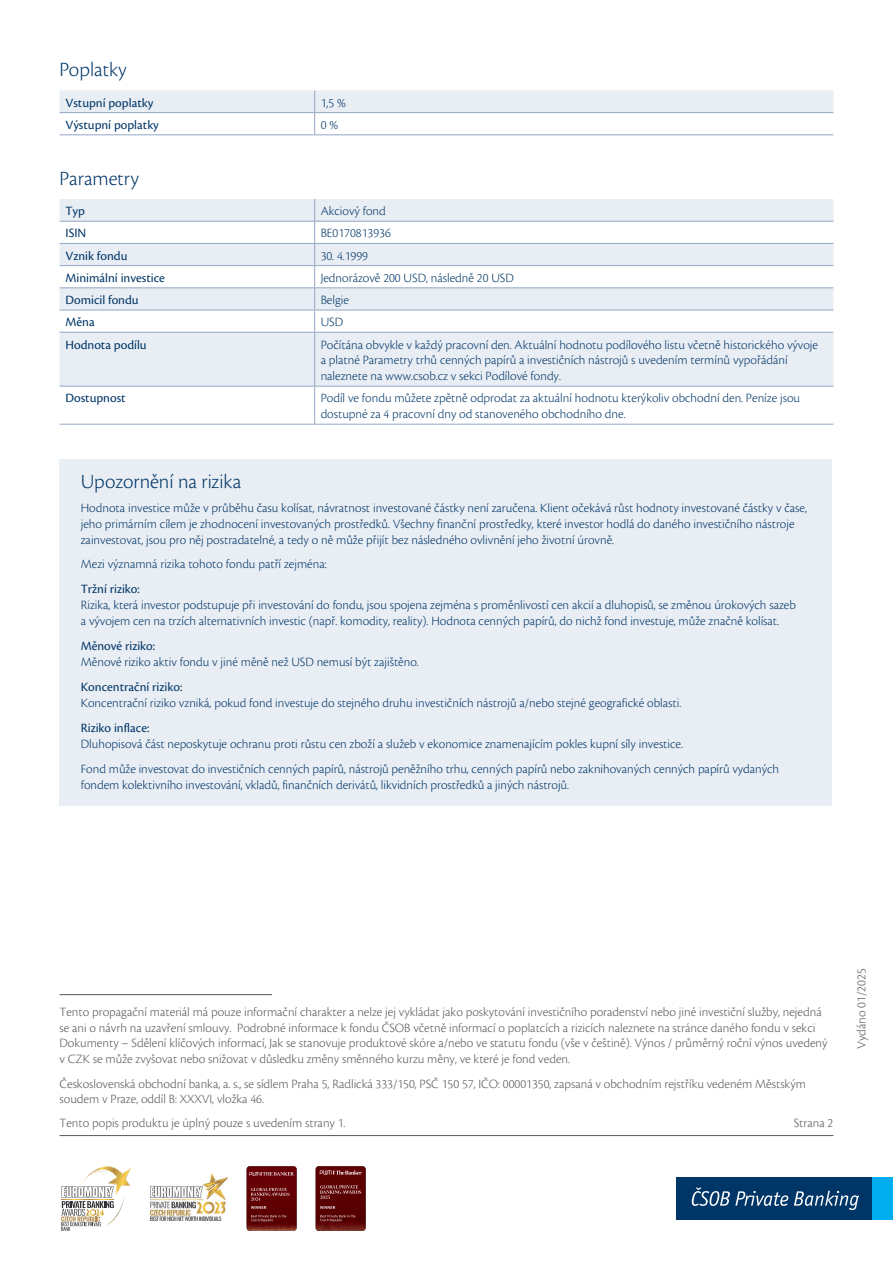
<style>
.page{position:relative;width:893px;height:1263px;background:#fff}
.page>*{position:absolute;margin:0;border:0;box-sizing:border-box;transform-origin:0 0}
.Nadpis{font:300 21px "Cronos Pro";letter-spacing:-.005em;color:#003667}
.normal_text_modry_do{font:300 13.2px/15.9px "Cronos Pro";color:#003667}
.normal_text{font:300 13.2px/15.9px "Cronos Pro";color:#57585a}
.normal_text_modry_do-2{font:13.2px "Cronos Pro";color:#003667}
.podnadpis_2_modry_do{font:13.2px "Cronos Pro";color:#003667}
</style>
<div class="page">
<hr style="left:60px;top:1135px;width:773px;height:1px;background:#57585a">
<div style="left:677px;top:1177px;width:195px;height:43px;background:#003667"></div>
<svg style="left:692px;top:1187px;width:96px;height:19px"></svg>
<svg style="left:794px;top:1190px;width:65px;height:20px"></svg>
<div style="left:872px;top:1177px;width:21px;height:43px;background:#00aeef"></div>
<svg style="left:61px;top:1166px;width:70px;height:65px"></svg>
<img style="left:150px;top:1173px;width:77px;height:47px">
<img style="left:316px;top:1166px;width:50px;height:65px">
<svg style="left:320px;top:1166px;width:42px;height:8px"></svg>
<svg style="left:320px;top:1181px;width:41px;height:41px"></svg>
<img style="left:247px;top:1166px;width:50px;height:65px">
<svg style="left:251px;top:1188px;width:38px;height:34px"></svg>
<svg style="left:249px;top:1172px;width:45px;height:3px"></svg>
<hr style="left:60px;top:134px;width:255px;height:1px;background:#94a7c5">
<hr style="left:315px;top:134px;width:518px;height:1px;background:#94a7c5">
<svg style="left:60px;top:90px;width:773px;height:44px"></svg>
<hr style="left:60px;top:112px;width:255px;height:1px;background:#94a7c5">
<hr style="left:315px;top:112px;width:518px;height:1px;background:#94a7c5">
<svg style="left:60px;top:199px;width:773px;height:187px;fill:#e9edf4"></svg>
<hr style="left:60px;top:243px;width:255px;height:1px;background:#94a7c5">
<hr style="left:315px;top:243px;width:518px;height:1px;background:#94a7c5">
<hr style="left:60px;top:265px;width:255px;height:1px;background:#94a7c5">
<hr style="left:315px;top:265px;width:518px;height:1px;background:#94a7c5">
<hr style="left:60px;top:221px;width:255px;height:1px;background:#94a7c5">
<hr style="left:315px;top:221px;width:518px;height:1px;background:#94a7c5">
<hr style="left:60px;top:287px;width:255px;height:1px;background:#94a7c5">
<hr style="left:315px;top:287px;width:518px;height:1px;background:#94a7c5">
<hr style="left:314px;top:333px;width:1px;height:53px;background:#94a7c5">
<hr style="left:60px;top:310px;width:255px;height:1px;background:#94a7c5">
<hr style="left:315px;top:310px;width:518px;height:1px;background:#94a7c5">
<svg style="left:314px;top:199px;width:1px;height:133px"></svg>
<hr style="left:60px;top:332px;width:255px;height:1px;background:#94a7c5">
<hr style="left:315px;top:332px;width:518px;height:1px;background:#94a7c5">
<hr style="left:60px;top:386px;width:255px;height:1px;background:#94a7c5">
<hr style="left:315px;top:386px;width:518px;height:1px;background:#94a7c5">
<hr style="left:314px;top:386px;width:1px;height:38px;background:#94a7c5">
<hr style="left:60px;top:424px;width:255px;height:1px;background:#94a7c5">
<hr style="left:315px;top:424px;width:518px;height:1px;background:#94a7c5">
<div style="left:60px;top:459px;width:772px;height:347px;background:#e9edf4"></div>
<hr style="left:60px;top:994px;width:212px;height:1px;background:#57585a">
<p class="Nadpis" style="left:60px;top:57px;width:69px">Poplatky</p>
<p class="normal_text_modry_do-2" style="left:66px;top:95px;width:89px">Vstupní poplatky</p>
<p class="normal_text_modry_do" style="left:321px;top:95px;width:27px">1,5 %</p>
<p class="normal_text_modry_do-2" style="left:66px;top:117px;width:95px">Výstupní poplatky</p>
<p class="normal_text_modry_do" style="left:321px;top:117px;width:19px">0 %</p>
<p class="Nadpis" style="left:60px;top:166px;width:81px">Parametry</p>
<p class="normal_text_modry_do-2" style="left:66px;top:204px;width:21px">Typ</p>
<p class="normal_text_modry_do" style="left:321px;top:203px;width:67px">Akciový fond</p>
<p class="normal_text_modry_do-2" style="left:66px;top:226px;width:22px">ISIN</p>
<p class="normal_text_modry_do" style="left:321px;top:225px;width:72px">BE0170813936</p>
<p class="normal_text_modry_do-2" style="left:66px;top:248px;width:63px">Vznik fondu</p>
<p class="normal_text_modry_do" style="left:321px;top:248px;width:49px">30. 4.1999</p>
<p class="normal_text_modry_do-2" style="left:66px;top:270px;width:101px">Minimální investice</p>
<p class="normal_text_modry_do" style="left:321px;top:270px;width:195px">Jednorázově 200 USD, následně 20 USD</p>
<p class="normal_text_modry_do-2" style="left:66px;top:292px;width:75px">Domicil fondu</p>
<p class="normal_text_modry_do" style="left:321px;top:292px;width:30px">Belgie</p>
<p class="normal_text_modry_do-2" style="left:66px;top:315px;width:31px">Měna</p>
<p class="normal_text_modry_do" style="left:321px;top:314px;width:24px">USD</p>
<p class="normal_text_modry_do-2" style="left:66px;top:337px;width:83px">Hodnota podílu</p>
<p class="normal_text_modry_do" style="left:321px;top:336px;width:499px">Počítána obvykle v každý pracovní den. Aktuální hodnotu podílového listu včetně historického vývoje a platné Parametry trhů cenných papírů a investičních nástrojů s uvedením termínů vypořádání naleznete na www.csob.cz v sekci Podílové fondy.</p>
<p class="normal_text_modry_do-2" style="left:66px;top:391px;width:62px">Dostupnost</p>
<p class="normal_text_modry_do" style="left:321px;top:390px;width:481px">Podíl ve fondu můžete zpětně odprodat za aktuální hodnotu kterýkoliv obchodní den. Peníze jsou dostupné za 4 pracovní dny od stanoveného obchodního dne.</p>
<p class="Nadpis" style="left:81px;top:469px;width:162px">Upozornění na rizika</p>
<p class="normal_text_modry_do" style="left:81px;top:500px;width:728px">Hodnota investice může v průběhu času kolísat, návratnost investované částky není zaručena. Klient očekává růst hodnoty investované částky v čase, jeho primárním cílem je zhodnocení investovaných prostředků. Všechny finanční prostředky, které investor hodlá do daného investičního nástroje zainvestovat, jsou pro něj postradatelné, a tedy o ně může přijít bez následného ovlivnění jeho životní úrovně.</p>
<p class="normal_text_modry_do" style="left:81px;top:556px;width:247px">Mezi významná rizika tohoto fondu patří zejména:</p>
<p class="podnadpis_2_modry_do" style="left:81px;top:581px;width:61px">Tržní riziko:</p>
<p class="normal_text_modry_do" style="left:81px;top:597px;width:717px">Rizika, která investor podstupuje při investování do fondu, jsou spojena zejména s proměnlivostí cen akcií a dluhopisů, se změnou úrokových sazeb a vývojem cen na trzích alternativních investic (např. komodity, reality). Hodnota cenných papírů, do nichž fond investuje, může značně kolísat.</p>
<p class="podnadpis_2_modry_do" style="left:81px;top:638px;width:76px">Měnové riziko:</p>
<p class="normal_text_modry_do" style="left:81px;top:654px;width:340px">Měnové riziko aktiv fondu v jiné měně než USD nemusí být zajištěno.</p>
<p class="podnadpis_2_modry_do" style="left:81px;top:679px;width:103px">Koncentrační riziko:</p>
<p class="normal_text_modry_do" style="left:81px;top:695px;width:602px">Koncentrační riziko vzniká, pokud fond investuje do stejného druhu investičních nástrojů a/nebo stejné geografické oblasti.</p>
<p class="normal_text_modry_do-2" style="left:81px;top:720px;width:70px">Riziko inflace:</p>
<p class="normal_text_modry_do" style="left:81px;top:736px;width:604px">Dluhopisová část neposkytuje ochranu proti růstu cen zboží a služeb v ekonomice znamenajícím pokles kupní síly investice.</p>
<p class="normal_text_modry_do" style="left:81px;top:761px;width:700px">Fond může investovat do investičních cenných papírů, nástrojů peněžního trhu, cenných papírů nebo zaknihovaných cenných papírů vydaných fondem kolektivního investování, vkladů, finančních derivátů, likvidních prostředků a jiných nástrojů.</p>
<p class="normal_text" style="left:60px;top:1003px;width:769px">Tento propagační materiál má pouze informační charakter a nelze jej vykládat jako poskytování investičního poradenství nebo jiné investiční služby, nejedná se ani o návrh na uzavření smlouvy. Podrobné informace k fondu ČSOB včetně informací o poplatcích a rizicích naleznete na stránce daného fondu v sekci Dokumenty – Sdělení klíčových informací, Jak se stanovuje produktové skóre a/nebo ve statutu fondu (vše v češtině). Výnos / průměrný roční výnos uvedený v CZK se může zvyšovat nebo snižovat v důsledku změny směnného kurzu měny, ve které je fond veden.</p>
<p class="normal_text" style="left:60px;top:1075px;width:748px">Československá obchodní banka, a. s., se sídlem Praha 5, Radlická 333/150, PSČ 150 57, IČO: 00001350, zapsaná v obchodním rejstříku vedeném Městským soudem v Praze, oddíl B: XXXVI, vložka 46.</p>
<p class="normal_text" style="left:60px;top:1115px;width:287px">Tento popis produktu je úplný pouze s uvedením strany 1.</p>
<p class="normal_text" style="left:794px;top:1115px;width:41px">Strana 2</p>
<p class="normal_text" style="left:853px;top:1049px;width:82px;rotate:-90deg">Vydáno 01/2025</p>
</div>
